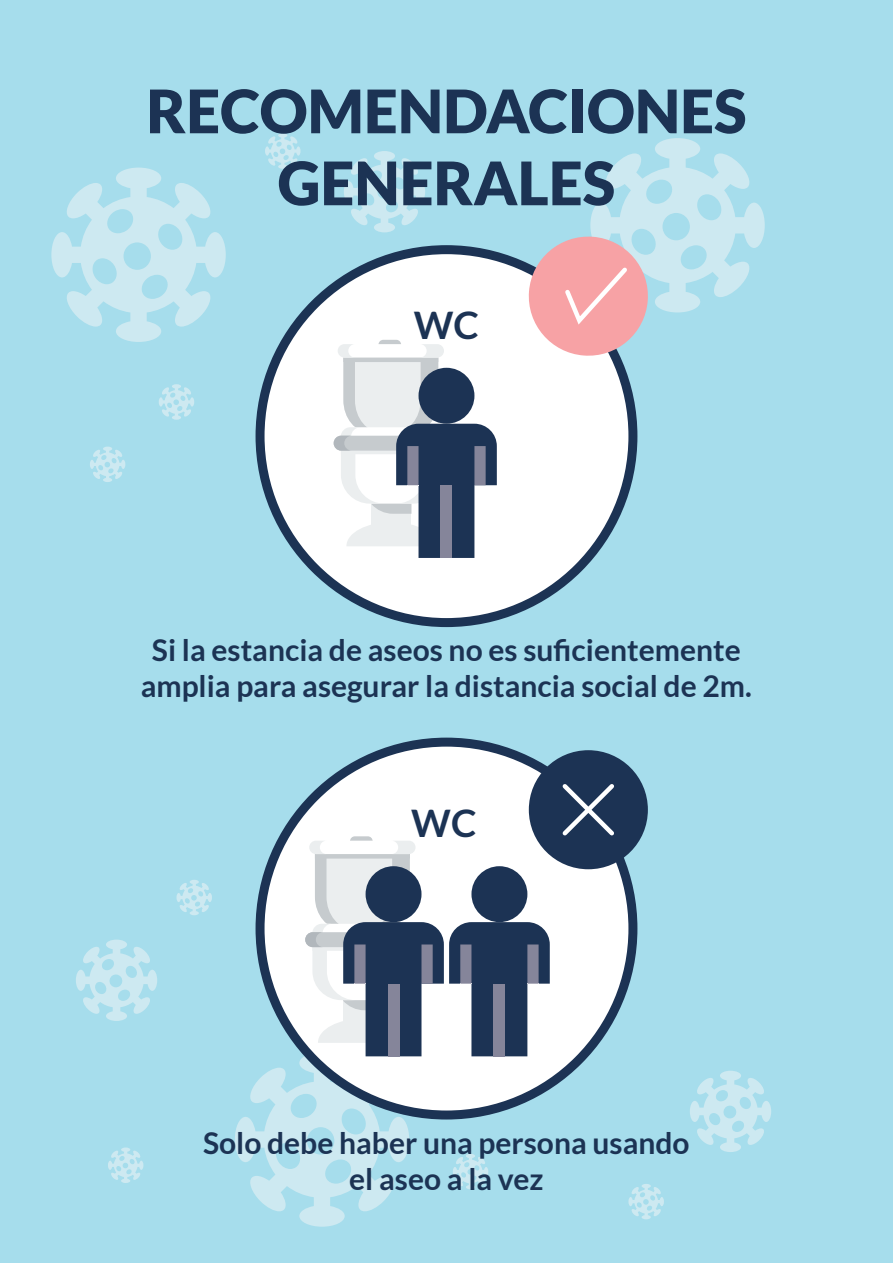
<style>
.page{position:relative;width:893px;height:1263px;background:#a6ddec}
.page>*{position:absolute;margin:0;border:0;box-sizing:border-box;transform-origin:0 0}
.t1{font:900 60px/72px "Lato";color:#1c3354;text-align:center}
.t2{font:700 37.95px "Lato";color:#1c3354}
.t3{font:700 30px/36px "Lato";color:#1c3354;text-align:center}
</style>
<div class="page">
<svg style="left:76px;top:939px;width:81px;height:82px"></svg>
<svg style="left:344px;top:151px;width:81px;height:81px"></svg>
<svg style="left:690px;top:1071px;width:81px;height:81px"></svg>
<svg style="left:108px;top:1147px;width:35px;height:36px"></svg>
<svg style="left:176px;top:880px;width:36px;height:35px"></svg>
<svg style="left:90px;top:447px;width:35px;height:35px"></svg>
<svg style="left:628px;top:1184px;width:36px;height:35px"></svg>
<svg style="left:159px;top:384px;width:35px;height:36px"></svg>
<svg style="left:265px;top:133px;width:36px;height:36px"></svg>
<svg style="left:51px;top:168px;width:175px;height:174px"></svg>
<svg style="left:256px;top:245px;width:381px;height:382px;fill:#fff"></svg>
<svg style="left:277px;top:738px;width:360px;height:351px;fill:#fff"></svg>
<div style="left:378px;top:340px;width:23px;height:9px;background:#c6cbce;border-radius:5px"></div>
<svg style="left:350px;top:836px;width:23px;height:10px"></svg>
<svg style="left:526px;top:138px;width:239px;height:220px"></svg>
<div style="left:529px;top:750px;width:119px;height:119px;background:#1c3354;border-radius:50%"></div>
<svg style="left:562px;top:784px;width:52px;height:52px"></svg>
<svg style="left:235px;top:841px;width:315px;height:386px"></svg>
<div style="left:494px;top:984px;width:11px;height:72px;background:#85859a"></div>
<div style="left:460px;top:944px;width:11px;height:40px;background:#85859a"></div>
<div style="left:527px;top:944px;width:12px;height:40px;background:#85859a"></div>
<svg style="left:334px;top:344px;width:163px;height:214px;background:#a9b2bd"></svg>
<h1 class="t1" style="left:146px;top:74px;width:602px">RECOMENDACIONES<br>GENERALES</h1>
<p class="t2" style="left:414px;top:303px;width:67px">WC</p>
<p class="t3" style="left:141px;top:632px;width:613px">Si la estancia de aseos no es suficientemente amplia para asegurar la distancia social de 2m.</p>
<p class="t2" style="left:411px;top:801px;width:67px">WC</p>
<p class="t3" style="left:203px;top:1124px;width:488px">Solo debe haber una persona usando el aseo a la vez</p>
</div>
